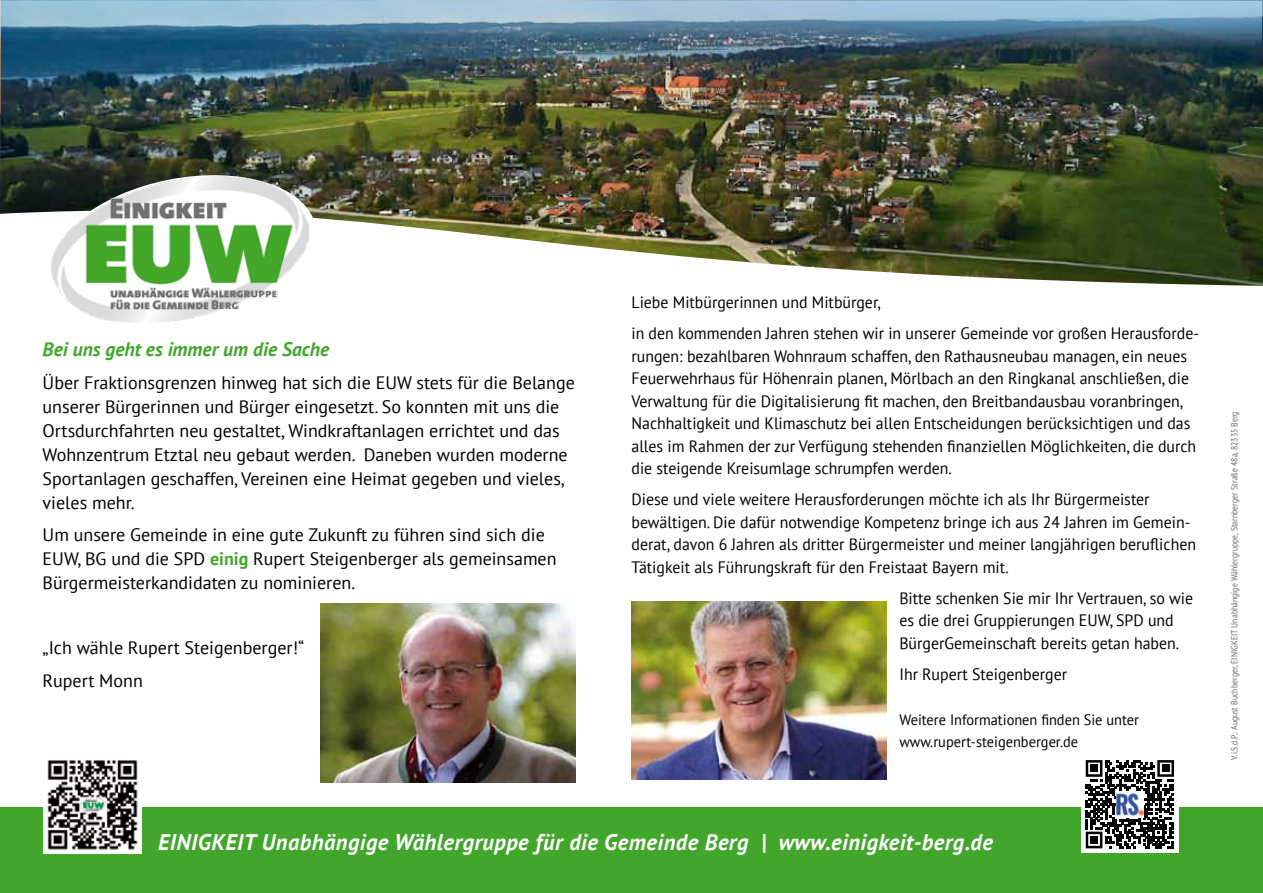
<style>
.page{position:relative;width:1263px;height:893px;background:#fff}
.page>*{position:absolute;margin:0;border:0;box-sizing:border-box;transform-origin:0 0}
.t1{font:italic 700 22.5px "PT Sans";letter-spacing:.02em;color:#fff}
.t2{font:italic 700 19.5px "PT Sans";color:#41a62b}
.t3{font:18px/24px "PT Sans";color:#000}
.t4{font:16.5px/22.5px "PT Sans";color:#000;scale:.96 1}
.t5{font:15px/22.5px "PT Sans";color:#000;scale:.96 1}
.t6{font:9px "PT Sans";letter-spacing:.01em;color:#646567;scale:.85 1}
.s1{font-weight:700;color:#41a62b}
</style>
<div class="page">
<div style="left:0;top:808px;width:1263px;height:85px;background:#41a62b"></div>
<img style="left:0;top:0;width:1263px;height:286px">
<img style="left:43px;top:760px;width:98px;height:93px">
<svg style="left:43px;top:165px;width:280px;height:121px"></svg>
<img style="left:52px;top:177px;width:256px;height:146px">
<img style="left:631px;top:602px;width:256px;height:177px">
<img style="left:320px;top:604px;width:255px;height:178px">
<img style="left:1px;top:1px;width:1261px;height:104px">
<div style="left:1081px;top:755px;width:98px;height:98px;background:#fff"></div>
<svg style="left:1086px;top:760px;width:88px;height:88px"></svg>
<div style="left:1090px;top:765px;width:8px;height:7px;background:#000"></div>
<div style="left:1162px;top:765px;width:7px;height:7px;background:#000"></div>
<div style="left:1090px;top:836px;width:8px;height:8px;background:#000"></div>
<img style="left:1117px;top:791px;width:26px;height:26px">
<p class="t2" style="left:43px;top:336px;width:288px">Bei uns geht es immer um die Sache</p>
<p class="t3" style="left:43px;top:370px;width:534px">Über Fraktionsgrenzen hinweg hat sich die EUW stets für die Belange unserer Bürgerinnen und Bürger eingesetzt. So konnten mit uns die Ortsdurchfahrten neu gestaltet, Windkraftanlagen errichtet und das Wohnzentrum Etztal neu gebaut werden. Daneben wurden moderne Sportanlagen geschaffen, Vereinen eine Heimat gegeben und vieles, vieles mehr.</p>
<p class="t3" style="left:43px;top:522px;width:515px">Um unsere Gemeinde in eine gute Zukunft zu führen sind sich die<br>EUW, BG und die SPD <span class="s1">einig</span> Rupert Steigenberger als gemeinsamen<br>Bürgermeisterkandidaten zu nominieren.</p>
<p class="t3" style="left:43px;top:631px;width:263px;line-height:32.5px">„Ich wähle Rupert Steigenberger!“<br>Rupert Monn</p>
<p class="t4" style="left:631px;top:287px;width:593px;line-height:31px">Liebe Mitbürgerinnen und Mitbürger,<br>in den kommenden Jahren stehen wir in unserer Gemeinde vor großen Herausforde-</p>
<p class="t4" style="left:631px;top:344px;width:590px">rungen: bezahlbaren Wohnraum schaffen, den Rathausneubau managen, ein neues Feuerwehrhaus für Höhenrain planen, Mörlbach an den Ringkanal anschließen, die Verwaltung für die Digitalisierung fit machen, den Breitbandausbau voranbringen, Nachhaltigkeit und Klimaschutz bei allen Entscheidungen berücksichtigen und das alles im Rahmen der zur Verfügung stehenden finanziellen Möglichkeiten, die durch die steigende Kreisumlage schrumpfen werden.</p>
<p class="t4" style="left:631px;top:488px;width:590px">Diese und viele weitere Herausforderungen möchte ich als Ihr Bürgermeister bewältigen. Die dafür notwendige Kompetenz bringe ich aus 24 Jahren im Gemein&shy;derat, davon 6 Jahren als dritter Bürgermeister und meiner langjährigen beruflichen Tätigkeit als Führungskraft für den Freistaat Bayern mit.</p>
<p class="t4" style="left:899px;top:586px;width:307px">Bitte schenken Sie mir Ihr Vertrauen, so wie es die drei Gruppierungen EUW, SPD und<br>BürgerGemeinschaft bereits getan haben.</p>
<p class="t4" style="left:899px;top:662px;width:176px">Ihr Rupert Steigenberger</p>
<p class="t5" style="left:899px;top:708px;width:251px">Weitere Informationen finden Sie unter www.rupert-steigenberger.de</p>
<h1 class="t1" style="left:158px;top:828px;width:836px">EINIGKEIT Unabhängige Wählergruppe für die Gemeinde Berg | www.einigkeit-berg.de</h1>
<p class="t6" style="left:1228px;top:760px;width:411px;rotate:-90deg">V.i.S.d.P.: August Buchberger, EINIGKEIT Unabhängige Wählergruppe, Starnberger Straße 48a, 82335 Berg</p>
</div>
